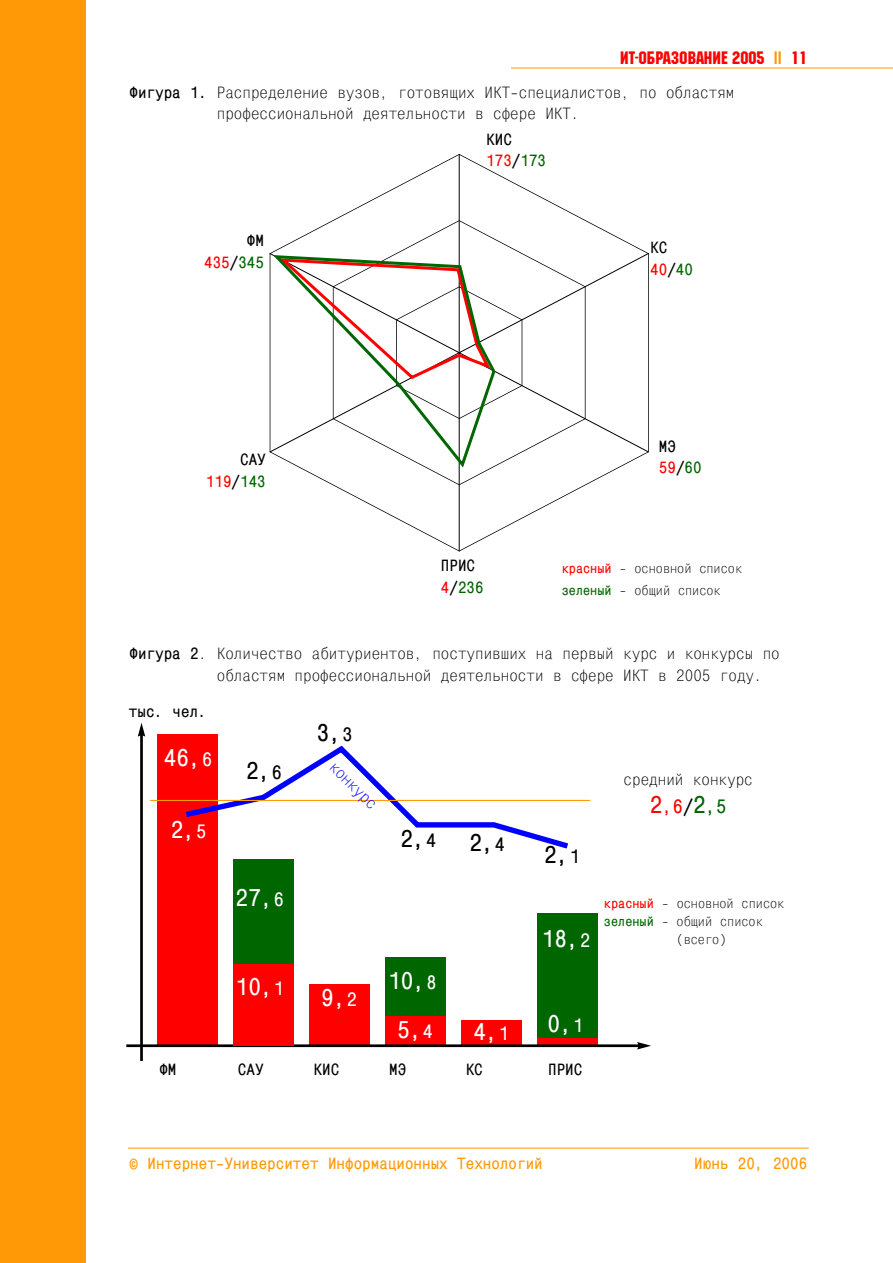
<style>
.page{position:relative;width:893px;height:1263px;background:#fff}
.page>*{position:absolute;margin:0;border:0;box-sizing:border-box;transform-origin:0 0}
.t1{font:700 26.85px "Mono Condensed C";color:#fff}
.t2{font:700 26.85px "Mono Condensed C";color:#000}
.t3{font:700 21.45px "Mono Condensed C";color:#f00}
.t4{font:18px/21.6px "Mono Condensed C";color:#000}
.t5{font:700 18px/21.6px "Mono Condensed C";color:#000}
.t6{font:700 18px "Mono Condensed C";color:#ff9906}
.t7{font:18px "Machine C";color:#f00}
.t8{font:18px "Mono Condensed C";color:#00f}
.t9{font:15px/21.6px "Mono Condensed C";color:#000}
.s1{color:#ff9906}
.s2{font-weight:700}
.s3{color:#f00}
.s4{color:#060}
.s5{font-weight:700;color:#f00}
.s6{font-weight:700;color:#060}
.s7{font-size:21.45px}
.s8{font-size:26.85px}
.s9{color:#000}
.s10{font-size:26.85px;color:#060}
</style>
<div class="page">
<div style="left:0;top:0;width:85px;height:1263px;background:#ff9906"></div>
<hr style="left:511px;top:68px;width:381px;height:1px;background:#ff9906">
<hr style="left:128px;top:1148px;width:680px;height:1px;background:#ff9906">
<hr style="left:140px;top:734px;width:3px;height:327px;background:#000">
<div style="left:157px;top:734px;width:60px;height:312px;background:#f00"></div>
<div style="left:233px;top:859px;width:60px;height:187px;background:#060"></div>
<div style="left:309px;top:984px;width:60px;height:62px;background:#f00"></div>
<div style="left:385px;top:957px;width:60px;height:89px;background:#060"></div>
<div style="left:385px;top:1016px;width:60px;height:30px;background:#f00"></div>
<div style="left:461px;top:1020px;width:61px;height:25px;background:#f00"></div>
<div style="left:537px;top:913px;width:61px;height:133px;background:#060"></div>
<div style="left:537px;top:1038px;width:61px;height:8px;background:#f00"></div>
<hr style="left:126px;top:1044px;width:513px;height:3px;background:#000">
<svg style="left:637px;top:1042px;width:14px;height:8px"></svg>
<svg style="left:138px;top:723px;width:453px;height:130px"></svg>
<svg style="left:270px;top:154px;width:378px;height:397px"></svg>
<hr style="left:459px;top:154px;width:1px;height:397px;background:#000">
<svg style="left:269px;top:253px;width:380px;height:199px"></svg>
<svg style="left:333px;top:220px;width:252px;height:265px"></svg>
<svg style="left:495px;top:258px;width:27px;height:161px"></svg>
<svg style="left:273px;top:255px;width:222px;height:213px"></svg>
<div style="left:233px;top:964px;width:60px;height:82px;background:#f00"></div>
<p class="t7" style="left:620px;top:47px;width:188px">ИТ-ОБРАЗОВАНИЕ 2005 <span class="s1">||</span> 11</p>
<p class="t4" style="left:217px;top:81px;width:519px;text-indent:-87px"><span class="s2">Фигура 1.</span> Распределение вузов, готовящих ИКТ-специалистов, по областям профессиональной деятельности в сфере ИКТ.</p>
<p class="t5" style="left:204px;top:229px;width:61px;text-align:right">ФМ<br><span class="s3">435</span>/<span class="s4">345</span></p>
<p class="t5" style="left:206px;top:448px;width:61px;text-align:right">САУ<br><span class="s3">119</span>/<span class="s4">143</span></p>
<p class="t5" style="left:486px;top:128px;width:61px">КИС<br><span class="s3">173</span>/<span class="s4">173</span></p>
<p class="t5" style="left:650px;top:236px;width:44px">КС<br><span class="s3">40</span>/<span class="s4">40</span></p>
<p class="t5" style="left:441px;top:554px;width:44px">ПРИС<br><span class="s3">4</span>/<span class="s4">236</span></p>
<p class="t5" style="left:659px;top:435px;width:44px">МЭ<br><span class="s3">59</span>/<span class="s4">60</span></p>
<p class="t9" style="left:561px;top:557px;width:182px"><span class="s5">красный</span> - основной список <span class="s6">зеленый</span> - общий список</p>
<p class="t4" style="left:217px;top:642px;width:564px;text-indent:-87px"><span class="s2">Фигура 2</span>. Количество абитуриентов, поступивших на первый курс и конкурсы по областям профессиональной деятельности в сфере ИКТ в 2005 году.</p>
<p class="t5" style="left:129px;top:700px;width:79px">тыс. чел.</p>
<h1 class="t1" style="left:164px;top:741px;width:50px">46,<span class="s7">6</span></h1>
<h1 class="t1" style="left:171px;top:813px;width:37px">2,<span class="s7">5</span></h1>
<h1 class="t2" style="left:246px;top:754px;width:37px">2,<span class="s7">6</span></h1>
<h1 class="t2" style="left:317px;top:716px;width:37px">3,<span class="s7">3</span></h1>
<p class="t8" style="left:340px;top:756px;width:61px;rotate:45deg">конкурс</p>
<p class="t4" style="left:623px;top:768px;width:131px">средний конкурс</p>
<p class="t3" style="left:650px;top:793px;width:78px"><span class="s8">2</span>,6<span class="s9">/</span><span class="s10">2</span><span class="s4">,5</span></p>
<h1 class="t2" style="left:400px;top:824px;width:106px">2,<span class="s7">4</span> 2,<span class="s7">4</span></h1>
<h1 class="t2" style="left:544px;top:838px;width:37px">2,<span class="s7">1</span></h1>
<h1 class="t1" style="left:235px;top:881px;width:50px">27,<span class="s7">6</span></h1>
<p class="t9" style="left:604px;top:892px;width:182px"><span class="s5">красный</span> - основной список</p>
<p class="t9" style="left:604px;top:910px;width:160px"><span class="s6">зеленый</span> - общий список</p>
<p class="t9" style="left:676px;top:928px;width:51px">(всего)</p>
<h1 class="t1" style="left:541px;top:922px;width:50px">18,<span class="s7">2</span></h1>
<h1 class="t1" style="left:235px;top:970px;width:50px">10,<span class="s7">1</span></h1>
<h1 class="t1" style="left:321px;top:981px;width:37px">9,<span class="s7">2</span></h1>
<h1 class="t1" style="left:388px;top:964px;width:50px">10,<span class="s7">8</span></h1>
<h1 class="t1" style="left:397px;top:1013px;width:37px">5,<span class="s7">4</span></h1>
<h1 class="t1" style="left:473px;top:1015px;width:37px">4,<span class="s7">1</span></h1>
<h1 class="t1" style="left:547px;top:1007px;width:37px">0,<span class="s7">1</span></h1>
<p class="t5" style="left:159px;top:1058px;width:19px">ФМ</p>
<p class="t5" style="left:238px;top:1058px;width:27px">САУ</p>
<p class="t5" style="left:313px;top:1058px;width:27px">КИС</p>
<p class="t5" style="left:389px;top:1058px;width:19px">МЭ</p>
<p class="t5" style="left:465px;top:1058px;width:19px">КС</p>
<p class="t5" style="left:548px;top:1058px;width:36px">ПРИС</p>
<p class="t6" style="left:129px;top:1153px;width:415px">© Интернет-Университет Информационных Технологий</p>
<p class="t6" style="left:694px;top:1153px;width:114px">Июнь 20, 2006</p>
</div>
